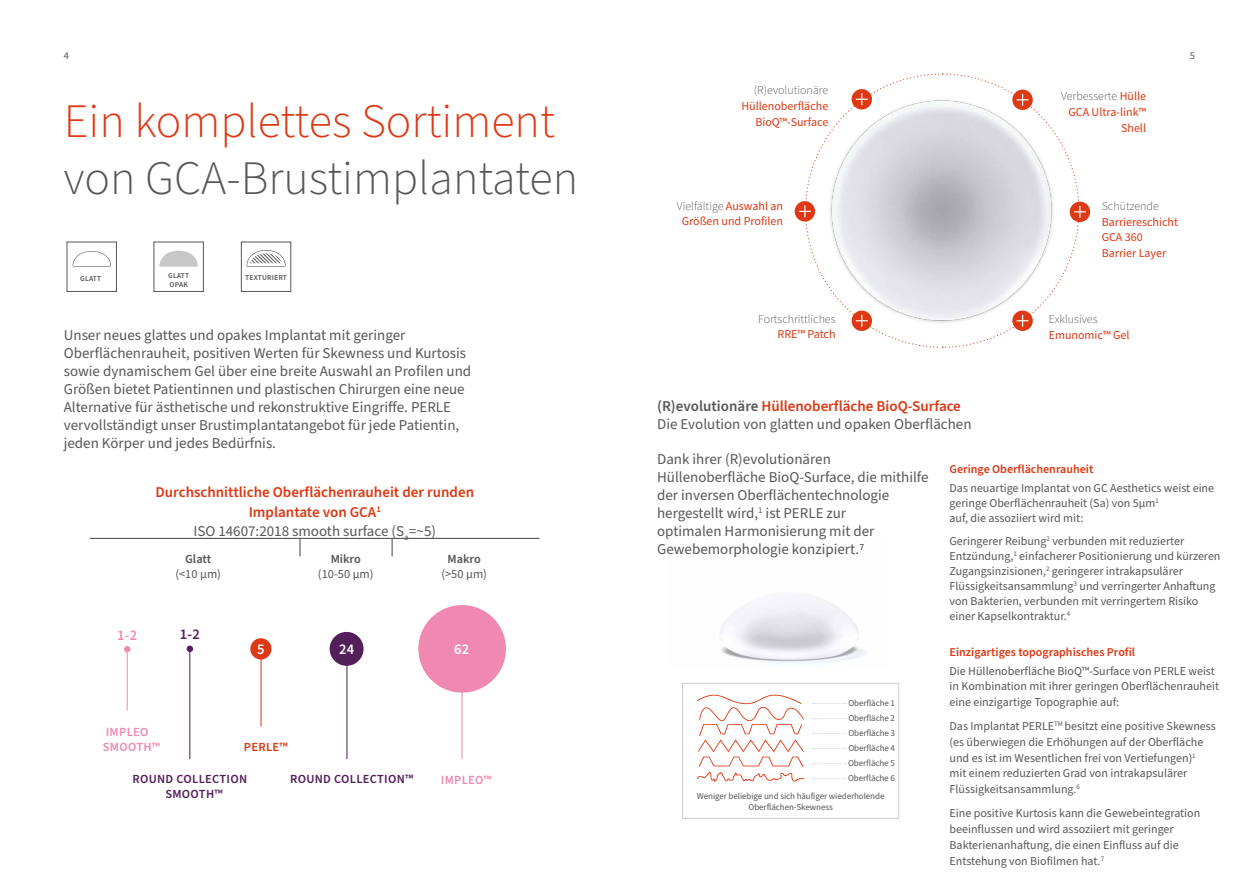
<style>
.page{position:relative;width:1259px;height:893px;background:#fff}
.page>*{position:absolute;margin:0;border:0;box-sizing:border-box;transform-origin:0 0}
.t1{font:300 48px "Source Sans Pro";color:#575756}
.t2{font:300 48px "Source Sans Pro";color:#dc3914}
.t3{font:15px/18px "Source Sans Pro";color:#575756}
.t4{font:600 15px/19.5px "Source Sans Pro";color:#dc3914;text-align:center}
.t5{font:600 14.4px "Source Sans Pro";color:#fff}
.t6{font:600 14.4px "Source Sans Pro";color:#f089b1}
.t7{font:600 14.4px "Source Sans Pro";color:#531f5a}
.t8{font:600 12.3px/14.4px "Source Sans Pro";letter-spacing:.025em;color:#531f5a}
.t9{font:12.3px "Source Sans Pro";color:#575756}
.t10{font:600 12.3px/14.4px "Source Sans Pro";letter-spacing:.025em;color:#f089b1}
.t11{font:600 12.3px "Source Sans Pro";color:#575756}
.t12{font:600 12.3px "Source Sans Pro";letter-spacing:.025em;color:#dc3914}
.t13{font:12px/15px "Source Sans Pro";color:#575756}
.t14{font:12px/15.6px "Source Sans Pro";color:#dc3914;text-align:right}
.t15{font:600 12px "Source Sans Pro";color:#dc3914}
.t16{font:300 12px "Source Sans Pro";color:#575756}
.t17{font:10.5px "Source Sans Pro";color:#575756}
.t18{font:9px/10.8px "Source Sans Pro";letter-spacing:-.01em;color:#575756;text-align:center}
.t19{font:600 7.5px/9px "Source Sans Pro";letter-spacing:.025em;color:#575756}
.s1{font-weight:400;color:#575756}
.s2{font-weight:300;color:#575756}
.s3{font-weight:600}
.s4{font-weight:600;color:#dc3914}
</style>
<div class="page">
<hr style="left:260px;top:649px;width:2px;height:77px;background:#dc3914">
<div style="left:250px;top:638px;width:21px;height:21px;background:#dc3914;border-radius:50%"></div>
<div style="left:418px;top:605px;width:88px;height:88px;background:#f089b1;border-radius:50%"></div>
<svg style="left:187px;top:646px;width:6px;height:6px"></svg>
<svg style="left:124px;top:646px;width:6px;height:6px"></svg>
<div style="left:330px;top:632px;width:33px;height:34px;background:#531f5a;border-radius:50%"></div>
<hr style="left:127px;top:647px;width:1px;height:64px;background:#f089b1">
<hr style="left:461px;top:663px;width:1px;height:96px;background:#f089b1">
<hr style="left:189px;top:649px;width:1px;height:110px;background:#531f5a">
<hr style="left:346px;top:663px;width:1px;height:96px;background:#531f5a">
<hr style="left:90px;top:538px;width:449px;height:1px;background:#575756">
<svg style="left:299px;top:539px;width:1px;height:17px"></svg>
<svg style="left:391px;top:539px;width:2px;height:17px"></svg>
<svg style="left:794px;top:201px;width:21px;height:21px"></svg>
<div style="left:1069px;top:202px;width:21px;height:20px;background:#dc3914;border-radius:50%"></div>
<svg style="left:799px;top:73px;width:287px;height:275px"></svg>
<svg style="left:697px;top:695px;width:107px;height:87px"></svg>
<div style="left:682px;top:683px;width:217px;height:136px;border:1px solid #cdcdcd"></div>
<svg style="left:813px;top:703px;width:32px;height:1px"></svg>
<svg style="left:813px;top:718px;width:32px;height:1px"></svg>
<svg style="left:813px;top:733px;width:32px;height:1px"></svg>
<svg style="left:813px;top:748px;width:32px;height:1px"></svg>
<svg style="left:813px;top:763px;width:32px;height:1px"></svg>
<svg style="left:813px;top:778px;width:32px;height:1px"></svg>
<img style="left:720px;top:595px;width:146px;height:68px">
<svg style="left:72px;top:251px;width:39px;height:16px"></svg>
<svg style="left:246px;top:250px;width:40px;height:17px"></svg>
<svg style="left:159px;top:251px;width:39px;height:16px"></svg>
<div style="left:67px;top:242px;width:50px;height:50px;border:1px solid #575756"></div>
<div style="left:154px;top:242px;width:50px;height:50px;border:1px solid #575756"></div>
<div style="left:241px;top:242px;width:50px;height:50px;border:1px solid #575756"></div>
<p class="t17" style="left:64px;top:48px;width:7px">4</p>
<p class="t17" style="left:1190px;top:48px;width:7px">5</p>
<h1 class="t2" style="left:64px;top:89px;width:492px">Ein komplettes Sortiment</h1>
<h1 class="t1" style="left:64px;top:146px;width:516px">von GCA-Brustimplantaten</h1>
<p class="t19" style="left:80px;top:274px;width:23px">GLATT</p>
<p class="t19" style="left:168px;top:271px;width:23px">GLATT<br>OPAK</p>
<p class="t19" style="left:245px;top:273px;width:43px">TEXTURIERT</p>
<p class="t3" style="left:64px;top:327px;width:409px">Unser neues glattes und opakes Implantat mit geringer Oberflächenrauheit, positiven Werten für Skewness und Kurtosis sowie dynamischem Gel über eine breite Auswahl an Profilen und Größen bietet Patientinnen und plastischen Chirurgen eine neue Alternative für ästhetische und rekonstruktive Eingriffe. PERLE vervollständigt unser Brustimplantatangebot für jede Patientin, jeden Körper und jedes Bedürfnis.</p>
<p class="t4" style="left:155px;top:483px;width:320px">Durchschnittliche Oberflächenrauheit der runden<br>Implantate von GCA<sup>1<br></sup><span class="s1">ISO 14607:2018 smooth surface (S</span><sub>a</sub><span class="s1">=~5)</span></p>
<p class="t11" style="left:185px;top:551px;width:28px">Glatt</p>
<p class="t9" style="left:175px;top:565px;width:47px">(&lt;10 μm)</p>
<p class="t6" style="left:117px;top:626px;width:22px">1-2</p>
<p class="t7" style="left:180px;top:625px;width:22px">1-2</p>
<p class="t11" style="left:331px;top:551px;width:32px">Mikro</p>
<p class="t9" style="left:318px;top:565px;width:57px">(10-50 μm)</p>
<p class="t11" style="left:447px;top:551px;width:35px">Makro</p>
<p class="t9" style="left:441px;top:565px;width:47px">(&gt;50 μm)</p>
<p class="t5" style="left:257px;top:639px;width:9px">5</p>
<p class="t5" style="left:339px;top:640px;width:16px">24</p>
<p class="t5" style="left:454px;top:639px;width:16px">62</p>
<p class="t10" style="left:103px;top:725px;width:59px">IMPLEO<br>SMOOTH™</p>
<p class="t12" style="left:244px;top:738px;width:45px">PERLE™</p>
<p class="t8" style="left:165px;top:773px;width:83px;text-indent:-33px">ROUND COLLECTION<br>SMOOTH™</p>
<p class="t8" style="left:290px;top:773px;width:125px">ROUND COLLECTION™</p>
<p class="t10" style="left:441px;top:773px;width:52px">IMPLEO™</p>
<p class="t16" style="left:754px;top:82px;width:76px">(R)evolutionäre</p>
<p class="t14" style="left:741px;top:99px;width:88px">Hüllenoberfläche<br>BioQ™-Surface</p>
<p class="t14" style="left:1061px;top:89px;width:87px"><span class="s2">Verbesserte</span> Hülle<br>GCA Ultra-link™<br>Shell</p>
<p class="t14" style="left:677px;top:198px;width:108px;text-align:center"><span class="s2">Vielfältige</span> Auswahl an<br>Größen und Profilen</p>
<p class="t16" style="left:1101px;top:198px;width:59px">Schützende</p>
<p class="t14" style="left:1101px;top:214px;width:78px;text-align:left">Barriereschicht<br>GCA 360<br>Barrier Layer</p>
<p class="t16" style="left:758px;top:311px;width:79px">Fortschrittliches</p>
<p class="t14" style="left:777px;top:326px;width:60px">RRE™ Patch</p>
<p class="t16" style="left:1048px;top:311px;width:50px">Exklusives</p>
<p class="t14" style="left:1048px;top:328px;width:82px">Emunomic™ Gel</p>
<p class="t3" style="left:657px;top:397px;width:316px"><span class="s3">(R)evolutionäre</span> <span class="s4">Hüllenoberfläche BioQ-Surface<br></span>Die Evolution von glatten und opaken Oberflächen</p>
<p class="t3" style="left:657px;top:450px;width:273px">Dank ihrer (R)evolutionären Hüllenoberfläche BioQ-Surface, die mithilfe der inversen Oberflächentechnologie hergestellt wird,<sup>1</sup> ist PERLE zur<br>optimalen Harmonisierung mit der Gewebemorphologie konzipiert.7</p>
<p class="t15" style="left:949px;top:461px;width:145px">Geringe Oberflächenrauheit</p>
<p class="t13" style="left:949px;top:481px;width:266px">Das neuartige Implantat von GC Aesthetics weist eine geringe Oberflächenrauheit (Sa) von 5μm<sup>1<br></sup>auf, die assoziiert wird mit:</p>
<p class="t13" style="left:949px;top:534px;width:272px">Geringerer Reibung<sup>2</sup> verbunden mit reduzierter Entzündung,<sup>1</sup> einfacherer Positionierung und kürzeren Zugangsinzisionen,<sup>2</sup> geringerer intrakapsulärer Flüssigkeitsansammlung<sup>3</sup> und verringerter Anhaftung von Bakterien, verbunden mit verringertem Risiko einer Kapselkontraktur.<sup>4</sup></p>
<p class="t15" style="left:949px;top:644px;width:187px">Einzigartiges topographisches Profil</p>
<p class="t13" style="left:949px;top:664px;width:271px">Die Hüllenoberfläche BioQ™-Surface von PERLE weist in Kombination mit ihrer geringen Oberflächenrauheit eine einzigartige Topographie auf:</p>
<p class="t13" style="left:949px;top:719px;width:268px;line-height:15.8px">Das Implantat PERLE<sup>TM</sup> besitzt eine positive Skewness (es überwiegen die Erhöhungen auf der Oberfläche und es ist im Wesentlichen frei von Vertiefungen)<sup>1<br></sup>mit einem reduzierten Grad von intrakapsulärer Flüssigkeitsansammlung.<sup>6</sup></p>
<p class="t13" style="left:949px;top:806px;width:252px;line-height:15.8px">Eine positive Kurtosis kann die Gewebeintegration beeinflussen und wird assoziiert mit geringer Bakterienanhaftung, die einen Einfluss auf die Entstehung von Biofilmen hat.<sup>7</sup></p>
<p class="t18" style="left:848px;top:698px;width:48px">Oberfläche 1</p>
<p class="t18" style="left:848px;top:713px;width:48px">Oberfläche 2</p>
<p class="t18" style="left:848px;top:743px;width:48px">Oberfläche 4</p>
<p class="t18" style="left:848px;top:773px;width:48px">Oberfläche 6</p>
<p class="t18" style="left:848px;top:728px;width:48px">Oberfläche 3</p>
<p class="t18" style="left:848px;top:758px;width:48px">Oberfläche 5</p>
<p class="t18" style="left:697px;top:791px;width:189px">Weniger beliebige und sich häufiger wiederholende<br>Oberflächen-Skewness</p>
</div>
